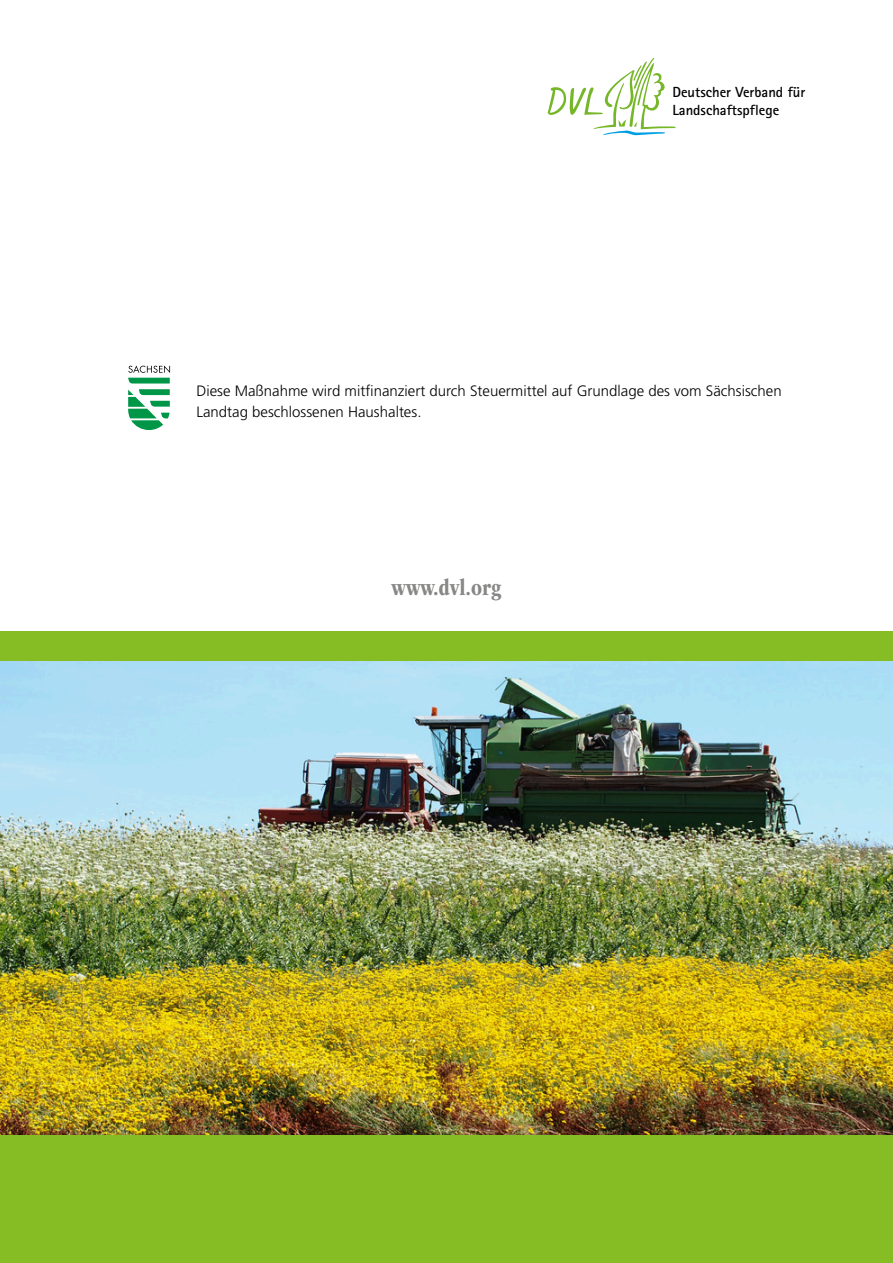
<style>
.page{position:relative;width:893px;height:1263px;background:#fff}
.page>*{position:absolute;margin:0;border:0;box-sizing:border-box;transform-origin:0 0}
.Vortrag-Organisation{font:700 condensed 24px "ITC Garamond Std";color:#878786}
.LT_1-Sp{font:300 15px/21px "Frutiger LT Std";color:#000}
.Artefakt{font:700 14.7px/17.5px "Rotis Sans Serif";color:#000}
</style>
<div class="page">
<img style="left:0;top:661px;width:892px;height:474px">
<div style="left:0;top:631px;width:893px;height:30px;background:#86bc24"></div>
<div style="left:0;top:1135px;width:893px;height:128px;background:#86bc24"></div>
<svg style="left:548px;top:58px;width:128px;height:77px"></svg>
<hr style="left:892px;top:648px;width:1px;height:518px;background:#86bc24">
<svg style="left:128px;top:389px;width:42px;height:41px"></svg>
<svg style="left:128px;top:365px;width:42px;height:18px"></svg>
<p class="Artefakt" style="left:672px;top:83px;width:134px">Deutscher Verband für<br>Landschaftspflege</p>
<p class="LT_1-Sp" style="left:196px;top:381px;width:587px">Diese Maßnahme wird mitfinanziert durch Steuermittel auf Grundlage des vom Sächsischen<br>Landtag beschlossenen Haushaltes.</p>
<p class="Vortrag-Organisation" style="left:392px;top:574px;width:111px">www.dvl.org</p>
</div>
